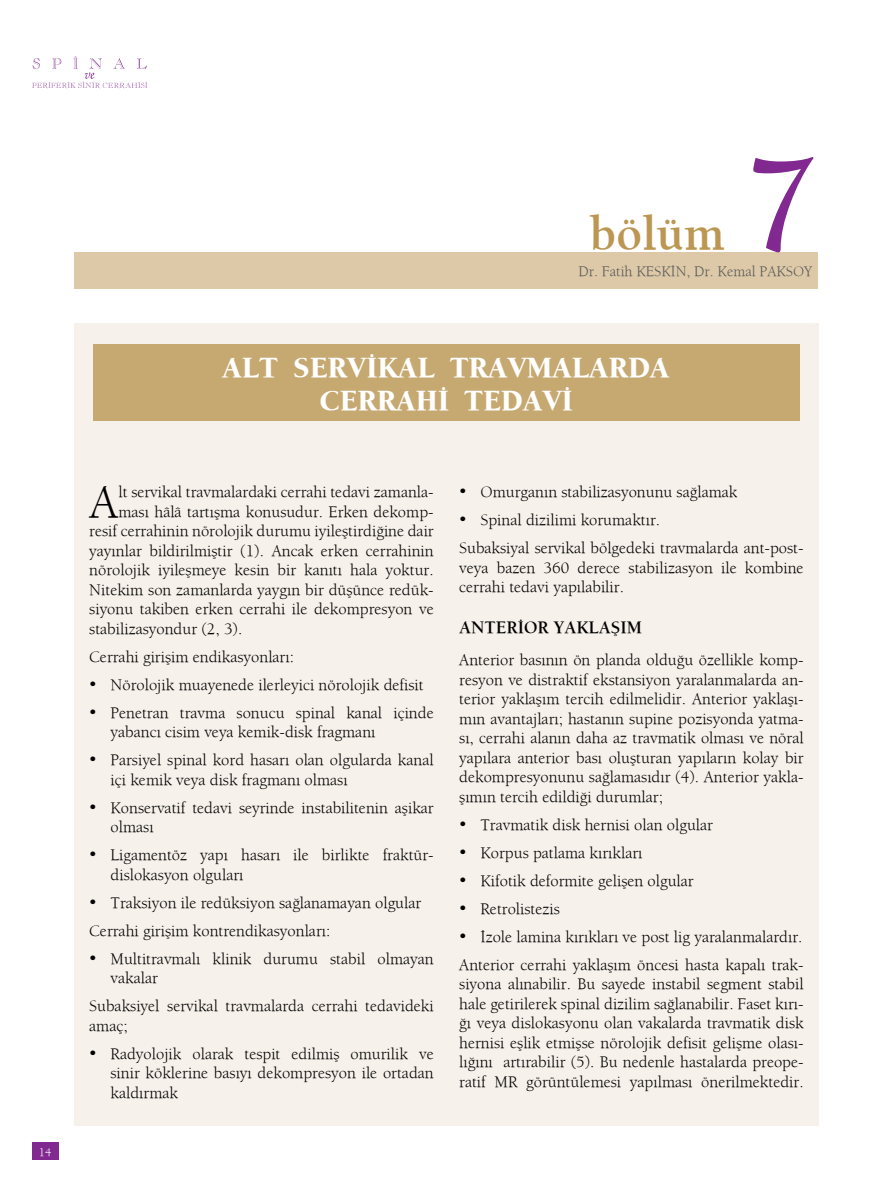
<style>
.page{position:relative;width:893px;height:1191px;background:#fff}
.page>*{position:absolute;margin:0;border:0;box-sizing:border-box;transform-origin:0 0}
.t1{font:700 139.5px "Berkeley";color:#812990}
.t2{font:700 49.5px "Berkeley";color:#bb9753}
.t3{font:47.25px "Berkeley";color:#000}
.t4{font:900 30px/33px "Berkeley";color:#fff;text-align:center}
.t5{font:700 18px "Berkeley";color:#000}
.t6{font:16.5px/19.5px "Berkeley";color:#000}
.t7{font:15px "Berkeley";color:#58595b}
.t8{font:12px "Berkeley";color:#fff}
</style>
<div class="page">
<svg style="left:32px;top:56px;width:115px;height:32px"></svg>
<div style="left:32px;top:1141px;width:26px;height:18px;background:#812990"></div>
<div style="left:74px;top:323px;width:745px;height:802px;background:#f6f1ea"></div>
<div style="left:74px;top:252px;width:744px;height:37px;background:#ddc9a7"></div>
<div style="left:93px;top:344px;width:706px;height:77px;background:#c6a871"></div>
<p class="t8" style="left:39px;top:1145px;width:14px">14</p>
<h2 class="t2" style="left:590px;top:204px;width:136px">bölüm</h2>
<h1 class="t1" style="left:743px;top:120px;width:76px">7</h1>
<p class="t7" style="left:578px;top:262px;width:235px">Dr. Fatih KESKİN, Dr. Kemal PAKSOY</p>
<h3 class="t4" style="left:222px;top:350px;width:449px">ALT SERVİKAL TRAVMALARDA<br>CERRAHİ TEDAVİ</h3>
<h3 class="t3" style="left:90px;top:473px;width:30px">A</h3>
<p class="t6" style="left:118px;top:482px;width:317px">lt servikal travmalardaki cerrahi tedavi zamanla-</p>
<p class="t6" style="left:118px;top:501px;width:317px">ması hâlâ tartışma konusudur. Erken dekomp-</p>
<p class="t6" style="left:89px;top:521px;width:346px">resif cerrahinin nörolojik durumu iyileştirdiğine dair</p>
<p class="t6" style="left:89px;top:540px;width:346px">yayınlar bildirilmiştir (1). Ancak erken cerrahinin</p>
<p class="t6" style="left:89px;top:560px;width:346px">nörolojik iyileşmeye kesin bir kanıtı hala yoktur.</p>
<p class="t6" style="left:89px;top:579px;width:346px">Nitekim son zamanlarda yaygın bir düşünce redük-</p>
<p class="t6" style="left:89px;top:599px;width:346px">siyonu takiben erken cerrahi ile dekompresyon ve</p>
<p class="t6" style="left:89px;top:618px;width:155px">stabilizasyondur (2, 3).</p>
<p class="t6" style="left:89px;top:646px;width:206px">Cerrahi girişim endikasyonları:</p>
<p class="t6" style="left:89px;top:674px;width:336px">• Nörolojik muayenede ilerleyici nörolojik defisit</p>
<p class="t6" style="left:111px;top:702px;width:325px;text-indent:-21px">• Penetran travma sonucu spinal kanal içinde yabancı cisim veya kemik-disk fragmanı</p>
<p class="t6" style="left:111px;top:750px;width:325px;text-indent:-21px">• Parsiyel spinal kord hasarı olan olgularda kanal içi kemik veya disk fragmanı olması</p>
<p class="t6" style="left:111px;top:797px;width:325px;text-indent:-21px">• Konservatif tedavi seyrinde instabilitenin aşikar olması</p>
<p class="t6" style="left:111px;top:845px;width:325px;text-indent:-21px">• Ligamentöz yapı hasarı ile birlikte fraktür&shy;dislokasyon olguları</p>
<p class="t6" style="left:89px;top:888px;width:333px;line-height:28px">• Traksiyon ile redüksiyon sağlanamayan olgular<br>Cerrahi girişim kontrendikasyonları:</p>
<p class="t6" style="left:111px;top:948px;width:325px;text-indent:-21px">• Multitravmalı klinik durumu stabil olmayan vakalar</p>
<p class="t6" style="left:89px;top:996px;width:346px">Subaksiyel servikal travmalarda cerrahi tedavideki amaç;</p>
<p class="t6" style="left:111px;top:1043px;width:325px;text-align:justify;text-indent:-21px">• Radyolojik olarak tespit edilmiş omurilik ve sinir köklerine basıyı dekompresyon ile ortadan kaldırmak</p>
<p class="t6" style="left:459px;top:482px;width:280px">• Omurganın stabilizasyonunu sağlamak</p>
<p class="t6" style="left:459px;top:506px;width:346px;line-height:28px">• Spinal dizilimi korumaktır.<br>Subaksiyal servikal bölgedeki travmalarda ant-post-</p>
<p class="t6" style="left:459px;top:557px;width:346px">veya bazen 360 derece stabilizasyon ile kombine cerrahi tedavi yapılabilir.</p>
<p class="t5" style="left:459px;top:616px;width:184px">ANTERİOR YAKLAŞIM</p>
<p class="t6" style="left:459px;top:650px;width:346px;text-align:justify">Anterior basının ön planda olduğu özellikle komp&shy;resyon ve distraktif ekstansiyon yaralanmalarda an&shy;terior yaklaşım tercih edilmelidir. Anterior yaklaşı&shy;mın avantajları; hastanın supine pozisyonda yatma&shy;sı, cerrahi alanın daha az travmatik olması ve nöral yapılara anterior bası oluşturan yapıların kolay bir dekompresyonunu sağlamasıdır (4). Anterior yakla&shy;şımın tercih edildiği durumlar;</p>
<p class="t6" style="left:459px;top:814px;width:255px">• Travmatik disk hernisi olan olgular</p>
<p class="t6" style="left:459px;top:842px;width:185px">• Korpus patlama kırıkları</p>
<p class="t6" style="left:459px;top:870px;width:236px">• Kifotik deformite gelişen olgular</p>
<p class="t6" style="left:459px;top:898px;width:102px">• Retrolistezis</p>
<p class="t6" style="left:459px;top:922px;width:346px;line-height:28px">• İzole lamina kırıkları ve post lig yaralanmalardır.<br>Anterior cerrahi yaklaşım öncesi hasta kapalı trak-</p>
<p class="t6" style="left:459px;top:974px;width:346px;text-align:justify">siyona alınabilir. Bu sayede instabil segment stabil hale getirilerek spinal dizilim sağlanabilir. Faset kırı&shy;ğı veya dislokasyonu olan vakalarda travmatik disk hernisi eşlik etmişse nörolojik defisit gelişme olası&shy;lığını artırabilir (5). Bu nedenle hastalarda preope&shy;ratif MR görüntülemesi yapılması önerilmektedir.</p>
</div>
